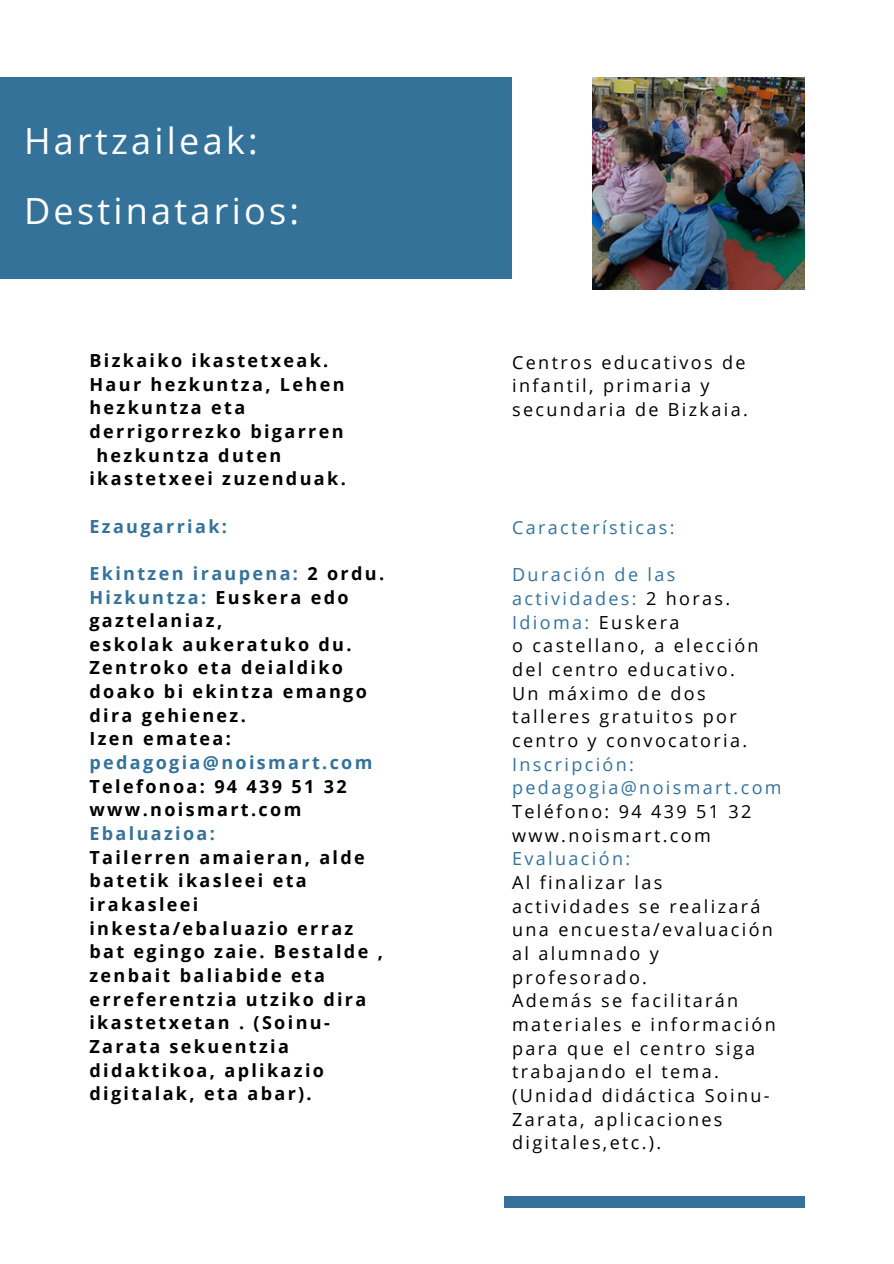
<style>
.page{position:relative;width:894px;height:1264px;background:#fff}
.page>*{position:absolute;margin:0;border:0;box-sizing:border-box;transform-origin:0 0}
.t1{font:36px/69.8px "Open Sans";letter-spacing:.09em;color:#fff}
.t2{font:700 18px/23.7px "Open Sans";letter-spacing:.13em;color:#000}
.t3{font:18px/23.7px "Open Sans";letter-spacing:.13em;color:#000}
.t4{font:18px/23.7px "Open Sans";letter-spacing:.13em;color:#34729a}
.t5{font:700 18px "Open Sans";letter-spacing:.13em;color:#34729a}
.s1{color:#34729a}
</style>
<div class="page">
<div style="left:0;top:78px;width:511px;height:200px;background:#34729a"></div>
<div style="left:504px;top:1196px;width:300px;height:11px;background:#34729a"></div>
<img style="left:592px;top:78px;width:212px;height:211px">
<h1 class="t1" style="left:24px;top:105px;width:276px">Hartzaileak:<br>Destinatarios:</h1>
<p class="t2" style="left:89px;top:348px;width:240px">Bizkaiko ikastetxeak.</p>
<p class="t2" style="left:89px;top:372px;width:256px">Haur hezkuntza, Lehen</p>
<p class="t2" style="left:89px;top:395px;width:157px">hezkuntza eta</p>
<p class="t2" style="left:89px;top:419px;width:256px">derrigorrezko bigarren</p>
<p class="t2" style="left:96px;top:442px;width:186px">hezkuntza duten</p>
<p class="t2" style="left:89px;top:466px;width:258px">ikastetxeei zuzenduak.</p>
<p class="t5" style="left:89px;top:513px;width:139px">Ezaugarriak:</p>
<p class="t2" style="left:89px;top:561px;width:296px"><span class="s1">Ekintzen iraupena:</span> 2 ordu.<br><span class="s1">Hizkuntza:</span> Euskera edo gaztelaniaz,<br>eskolak aukeratuko du.<br>Zentroko eta deialdiko doako bi ekintza emango dira gehienez.<br>Izen ematea:</p>
<p class="t5" style="left:89px;top:749px;width:284px">pedagogia@noismart.com</p>
<p class="t2" style="left:89px;top:774px;width:259px">Telefonoa: 94 439 51 32 www.noismart.com</p>
<p class="t5" style="left:89px;top:820px;width:127px">Ebaluazioa:</p>
<p class="t2" style="left:89px;top:844px;width:295px">Tailerren amaieran, alde batetik ikasleei eta irakasleei inkesta/ebaluazio erraz bat egingo zaie. Bestalde , zenbait baliabide eta erreferentzia utziko dira ikastetxetan . (Soinu-<br>Zarata sekuentzia didaktikoa, aplikazio digitalak, eta abar).</p>
<p class="t3" style="left:512px;top:350px;width:237px">Centros educativos de infantil, primaria y secundaria de Bizkaia.</p>
<p class="t4" style="left:512px;top:515px;width:164px">Características:</p>
<p class="t3" style="left:512px;top:562px;width:248px"><span class="s1">Duración de las actividades:</span> 2 horas.<br><span class="s1">Idioma:</span> Euskera<br>o castellano, a elección del centro educativo.<br>Un máximo de dos talleres gratuitos por centro y convocatoria.</p>
<p class="t4" style="left:512px;top:751px;width:271px">Inscripción: pedagogia@noismart.com</p>
<p class="t3" style="left:512px;top:799px;width:241px">Teléfono: 94 439 51 32 www.noismart.com</p>
<p class="t4" style="left:512px;top:846px;width:119px">Evaluación:</p>
<p class="t3" style="left:512px;top:870px;width:265px">Al finalizar las actividades se realizará una encuesta/evaluación al alumnado y profesorado.<br>Además se facilitarán materiales e información para que el centro siga trabajando el tema. (Unidad didáctica Soinu-<br>Zarata, aplicaciones digitales,etc.).</p>
</div>
